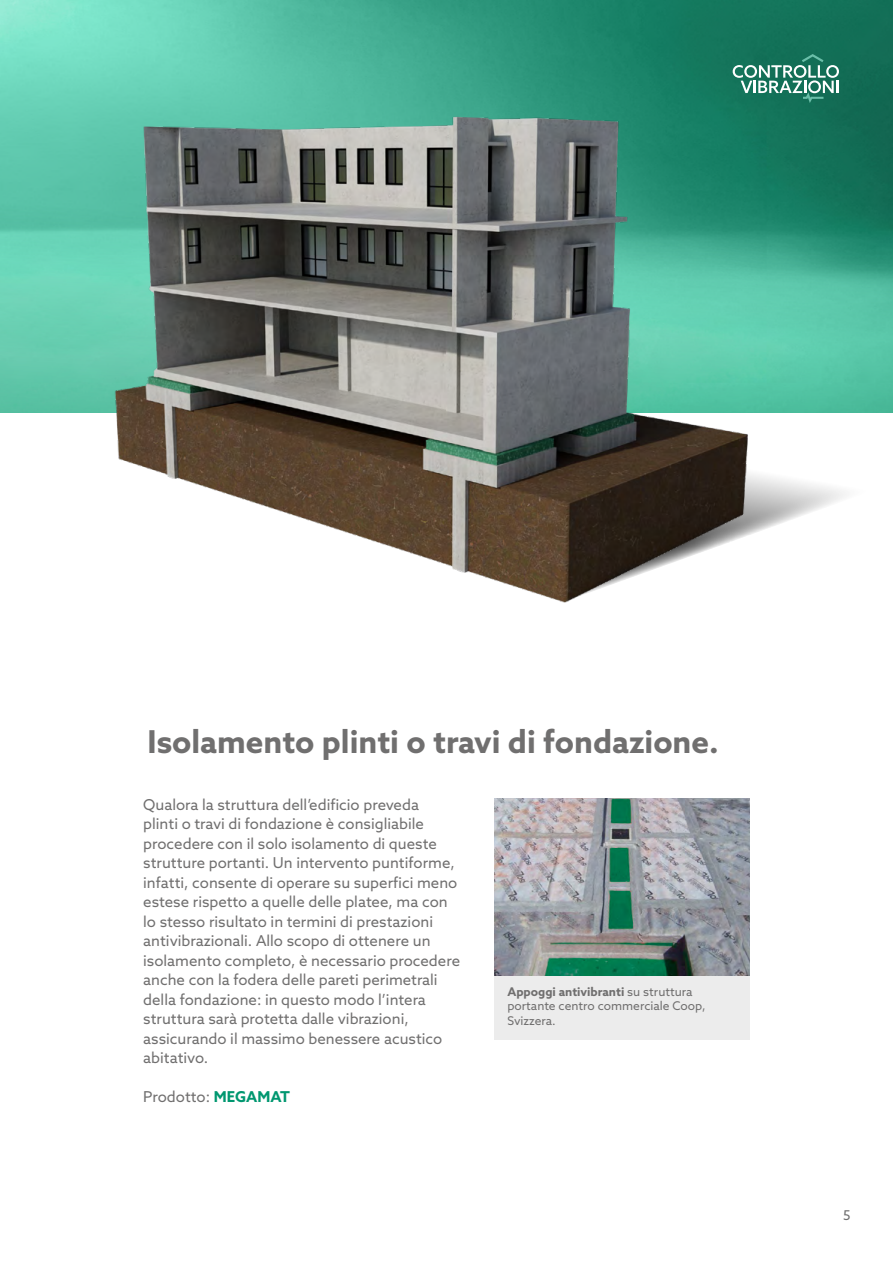
<style>
.page{position:relative;width:893px;height:1263px;background:#fff}
.page>*{position:absolute;margin:0;border:0;box-sizing:border-box;transform-origin:0 0}
.t1{font:700 31.5px "Azo Sans";color:#706f6f}
.t2{font:15px/19.5px "Azo Sans";color:#706f6f}
.t3{font:13.5px "Azo Sans";color:#707070}
.t4{font:12px/14.4px "Azo Sans";color:#706f6f}
.s1{font-weight:700;color:#009770}
.s2{font-weight:700}
</style>
<div class="page">
<svg style="left:0;top:0;width:893px;height:412px;background:#46ac92"></svg>
<div style="left:495px;top:974px;width:255px;height:66px;background:#ececec"></div>
<img style="left:495px;top:798px;width:255px;height:177px">
<svg style="left:866px;top:294px;width:27px;height:119px;background:#54c1a3"></svg>
<img style="left:65px;top:66px;width:801px;height:537px">
<svg style="left:733px;top:54px;width:106px;height:49px;background:#468f7c"></svg>
<h1 class="t1" style="left:147px;top:720px;width:573px">Isolamento plinti o travi di fondazione.</h1>
<p class="t2" style="left:143px;top:794px;width:318px">Qualora la struttura dell’edificio preveda<br>plinti o travi di fondazione è consigliabile procedere con il solo isolamento di queste strutture portanti. Un intervento puntiforme, infatti, consente di operare su superfici meno estese rispetto a quelle delle platee, ma con lo stesso risultato in termini di prestazioni antivibrazionali. Allo scopo di ottenere un isolamento completo, è necessario procedere anche con la fodera delle pareti perimetrali della fondazione: in questo modo l’intera struttura sarà protetta dalle vibrazioni, assicurando il massimo benessere acustico abitativo.</p>
<p class="t2" style="left:143px;top:1087px;width:148px">Prodotto: <span class="s1">MEGAMAT</span></p>
<p class="t4" style="left:507px;top:984px;width:200px"><span class="s2">Appoggi antivibranti</span> su struttura portante centro commerciale Coop,<br>Svizzera.</p>
<p class="t3" style="left:843px;top:1207px;width:9px">5</p>
</div>
